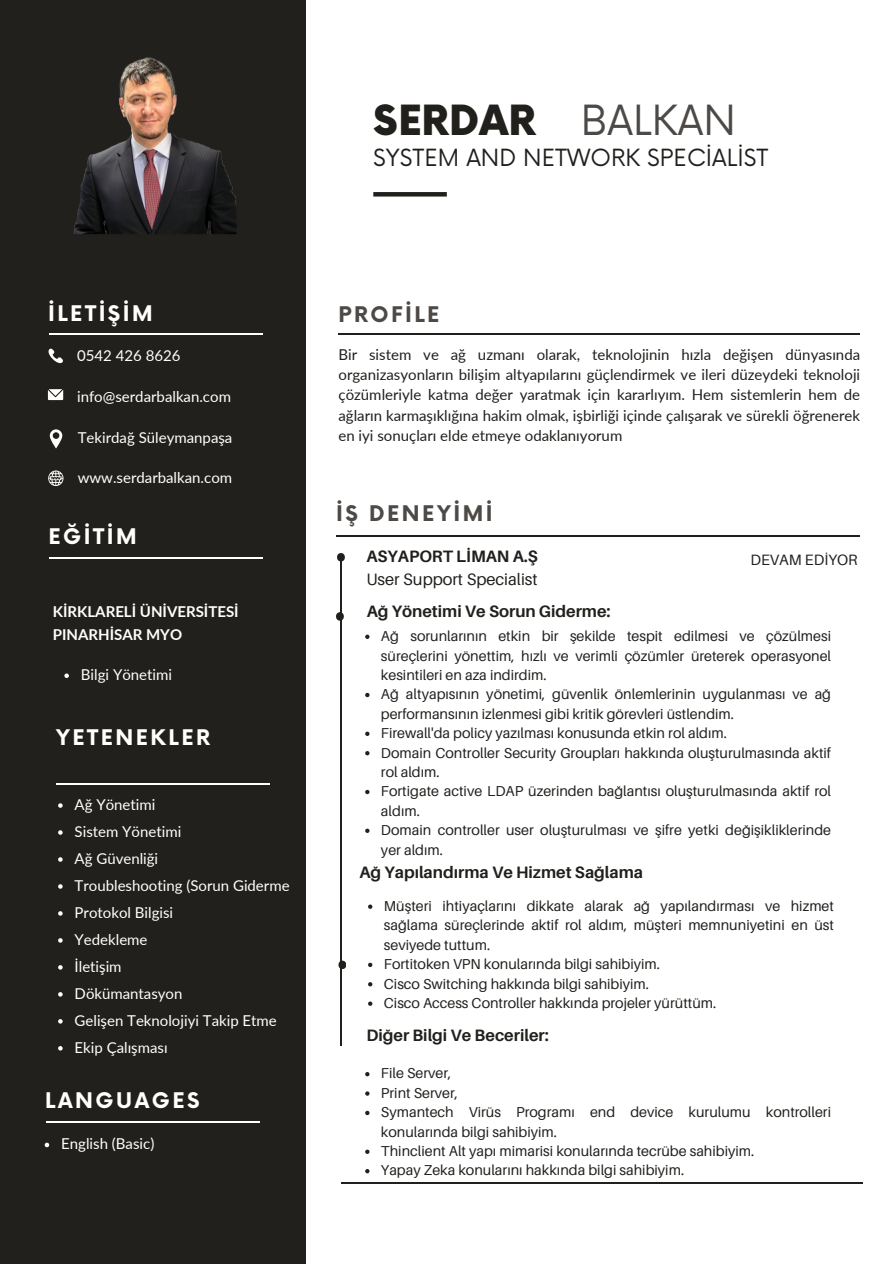
<style>
.page{position:relative;width:894px;height:1264px;background:#fff}
.page>*{position:absolute;margin:0;border:0;box-sizing:border-box;transform-origin:0 0}
.t1{font:900 40.5px "Now";color:#22201d}
.t2{font:40.5px "Now";color:#4c4946}
.t3{font:23.1px "Now";color:#22201d}
.t4{font:700 21px "Now";letter-spacing:.12em;color:#fffffe}
.t5{font:700 21px "Now";letter-spacing:.12em;color:#4c4946}
.t6{font:700 16.5px "Aileron";color:#22201d}
.t7{font:16.5px "Aileron";color:#22201d}
.t8{font:15px/20.2px "Lato";color:#22201d;text-align:justify}
.t9{font:15px "Lato";color:#fffffe}
.t10{font:700 15px/22.5px "Lato";color:#fffffe}
.t11{font:15px "Aileron";color:#22201d}
.t12{font:14.4px/19.4px "Aileron";color:#22201d}
</style>
<div class="page">
<div style="left:0;top:0;width:305px;height:1263px;background:#22201d"></div>
<hr style="left:373px;top:192px;width:73px;height:4px;background:#22201d">
<svg style="left:48px;top:348px;width:15px;height:16px"></svg>
<svg style="left:48px;top:389px;width:15px;height:11px"></svg>
<svg style="left:50px;top:429px;width:12px;height:19px"></svg>
<hr style="left:49px;top:333px;width:214px;height:1px;background:#fffffe">
<svg style="left:48px;top:470px;width:15px;height:16px"></svg>
<hr style="left:49px;top:557px;width:214px;height:1px;background:#fffffe">
<hr style="left:56px;top:783px;width:214px;height:1px;background:#fffffe">
<hr style="left:46px;top:1121px;width:213px;height:1px;background:#fffffe">
<hr style="left:336px;top:535px;width:522px;height:1px;background:#22201d">
<hr style="left:341px;top:1182px;width:521px;height:1px;background:#22201d">
<hr style="left:338px;top:333px;width:521px;height:1px;background:#22201d">
<svg style="left:337px;top:553px;width:8px;height:8px"></svg>
<hr style="left:340px;top:557px;width:1px;height:488px;background:#22201d">
<svg style="left:336px;top:612px;width:8px;height:8px"></svg>
<svg style="left:338px;top:960px;width:8px;height:9px"></svg>
<img style="left:74px;top:57px;width:163px;height:177px">
<svg style="left:58px;top:803px;width:5px;height:4px"></svg>
<svg style="left:58px;top:830px;width:5px;height:4px"></svg>
<svg style="left:58px;top:857px;width:5px;height:4px"></svg>
<svg style="left:58px;top:884px;width:5px;height:4px"></svg>
<svg style="left:58px;top:911px;width:5px;height:4px"></svg>
<svg style="left:58px;top:938px;width:5px;height:4px"></svg>
<svg style="left:58px;top:965px;width:5px;height:4px"></svg>
<svg style="left:58px;top:992px;width:5px;height:4px"></svg>
<svg style="left:58px;top:1019px;width:5px;height:4px"></svg>
<svg style="left:58px;top:1046px;width:5px;height:4px"></svg>
<svg style="left:64px;top:673px;width:5px;height:5px"></svg>
<svg style="left:45px;top:1142px;width:4px;height:5px"></svg>
<svg style="left:365px;top:634px;width:4px;height:5px"></svg>
<svg style="left:365px;top:693px;width:4px;height:4px"></svg>
<svg style="left:365px;top:731px;width:4px;height:5px"></svg>
<svg style="left:365px;top:751px;width:4px;height:4px"></svg>
<svg style="left:365px;top:789px;width:4px;height:5px"></svg>
<svg style="left:365px;top:828px;width:4px;height:5px"></svg>
<svg style="left:368px;top:904px;width:4px;height:4px"></svg>
<svg style="left:368px;top:962px;width:4px;height:5px"></svg>
<svg style="left:368px;top:982px;width:4px;height:4px"></svg>
<svg style="left:368px;top:1001px;width:4px;height:4px"></svg>
<svg style="left:365px;top:1072px;width:4px;height:4px"></svg>
<svg style="left:365px;top:1091px;width:4px;height:4px"></svg>
<svg style="left:365px;top:1110px;width:4px;height:5px"></svg>
<svg style="left:365px;top:1149px;width:4px;height:4px"></svg>
<svg style="left:365px;top:1169px;width:4px;height:4px"></svg>
<p class="t1" style="left:373px;top:98px;width:164px">SERDAR</p>
<p class="t2" style="left:580px;top:98px;width:156px">BALKAN</p>
<h2 class="t3" style="left:373px;top:145px;width:396px">SYSTEM AND NETWORK SPECİALİST</h2>
<h3 class="t4" style="left:48px;top:302px;width:106px">İLETİŞİM</h3>
<p class="t9" style="left:77px;top:347px;width:105px">0542 426 8626</p>
<p class="t9" style="left:77px;top:387px;width:155px">info@serdarbalkan.com</p>
<p class="t9" style="left:78px;top:427px;width:156px">Tekirdağ Süleymanpaşa</p>
<p class="t9" style="left:78px;top:468px;width:156px">www.serdarbalkan.com</p>
<h3 class="t4" style="left:48px;top:524px;width:90px">EĞİTİM</h3>
<p class="t10" style="left:53px;top:600px;width:187px">KİRKLARELİ ÜNİVERSİTESİ<br>PINARHİSAR MYO</p>
<p class="t9" style="left:81px;top:665px;width:93px">Bilgi Yönetimi</p>
<p class="t4" style="left:56px;top:726px;width:155px">YETENEKLER</p>
<p class="t9" style="left:75px;top:795px;width:82px">Ağ Yönetimi</p>
<p class="t9" style="left:75px;top:822px;width:108px">Sistem Yönetimi</p>
<h3 class="t9" style="left:75px;top:849px;width:85px">Ağ Güvenliği</h3>
<p class="t9" style="left:75px;top:876px;width:216px">Troubleshooting (Sorun Giderme</p>
<p class="t9" style="left:75px;top:903px;width:100px">Protokol Bilgisi</p>
<p class="t9" style="left:75px;top:930px;width:74px">Yedekleme</p>
<p class="t9" style="left:75px;top:957px;width:48px">İletişim</p>
<p class="t9" style="left:75px;top:984px;width:109px">Dökümantasyon</p>
<p class="t9" style="left:75px;top:1011px;width:204px">Gelişen Teknolojiyi Takip Etme</p>
<p class="t9" style="left:75px;top:1038px;width:94px">Ekip Çalışması</p>
<p class="t4" style="left:45px;top:1088px;width:156px">LANGUAGES</p>
<p class="t9" style="left:61px;top:1134px;width:95px">English (Basic)</p>
<h3 class="t5" style="left:338px;top:303px;width:102px">PROFİLE</h3>
<h3 class="t8" style="left:338px;top:344px;width:523px">Bir sistem ve ağ uzmanı olarak, teknolojinin hızla değişen dünyasında organizasyonların bilişim altyapılarını güçlendirmek ve ileri düzeydeki teknoloji çözümleriyle katma değer yaratmak için kararlıyım. Hem sistemlerin hem de ağların karmaşıklığına hakim olmak, işbirliği içinde çalışarak ve sürekli öğrenerek en iyi sonuçları elde etmeye odaklanıyorum</h3>
<h3 class="t5" style="left:336px;top:502px;width:158px">İŞ DENEYİMİ</h3>
<h1 class="t6" style="left:366px;top:545px;width:173px">ASYAPORT LİMAN A.Ş</h1>
<p class="t11" style="left:750px;top:550px;width:108px">DEVAM EDİYOR</p>
<h2 class="t7" style="left:366px;top:568px;width:173px">User Support Specialist</h2>
<p class="t6" style="left:366px;top:600px;width:245px">Ağ Yönetimi Ve Sorun Giderme:</p>
<p class="t12" style="left:381px;top:626px;width:451px;text-align:justify">Ağ sorunlarının etkin bir şekilde tespit edilmesi ve çözülmesi süreçlerini yönettim, hızlı ve verimli çözümler üreterek operasyonel kesintileri en aza indirdim.</p>
<h5 class="t12" style="left:381px;top:684px;width:451px">Ağ altyapısının yönetimi, güvenlik önlemlerinin uygulanması ve ağ performansının izlenmesi gibi kritik görevleri üstlendim.</h5>
<p class="t12" style="left:381px;top:723px;width:347px">Firewall'da policy yazılması konusunda etkin rol aldım.</p>
<h6 class="t12" style="left:381px;top:742px;width:451px">Domain Controller Security Groupları hakkında oluşturulmasında aktif rol aldım.</h6>
<p class="t12" style="left:381px;top:781px;width:451px">Fortigate active LDAP üzerinden bağlantısı oluşturulmasında aktif rol aldım.</p>
<p class="t12" style="left:381px;top:820px;width:451px">Domain controller user oluşturulması ve şifre yetki değişikliklerinde yer aldım.</p>
<p class="t6" style="left:359px;top:861px;width:285px">Ağ Yapılandırma Ve Hizmet Sağlama</p>
<p class="t12" style="left:384px;top:896px;width:451px;text-align:justify">Müşteri ihtiyaçlarını dikkate alarak ağ yapılandırması ve hizmet sağlama süreçlerinde aktif rol aldım, müşteri memnuniyetini en üst seviyede tuttum.</p>
<p class="t12" style="left:384px;top:954px;width:277px">Fortitoken VPN konularında bilgi sahibiyim.</p>
<p class="t12" style="left:384px;top:973px;width:266px">Cisco Switching hakkında bilgi sahibiyim.</p>
<p class="t12" style="left:384px;top:993px;width:334px">Cisco Access Controller hakkında projeler yürüttüm.</p>
<p class="t6" style="left:366px;top:1024px;width:184px">Diğer Bilgi Ve Beceriler:</p>
<p class="t12" style="left:381px;top:1063px;width:72px">File Server,</p>
<p class="t12" style="left:381px;top:1082px;width:79px">Print Server,</p>
<p class="t12" style="left:381px;top:1102px;width:451px">Symantech Virüs Programı end device kurulumu kontrolleri konularında bilgi sahibiyim.</p>
<p class="t12" style="left:381px;top:1141px;width:375px">Thinclient Alt yapı mimarisi konularında tecrübe sahibiyim.</p>
<p class="t12" style="left:381px;top:1160px;width:304px">Yapay Zeka konularını hakkında bilgi sahibiyim.</p>
</div>
